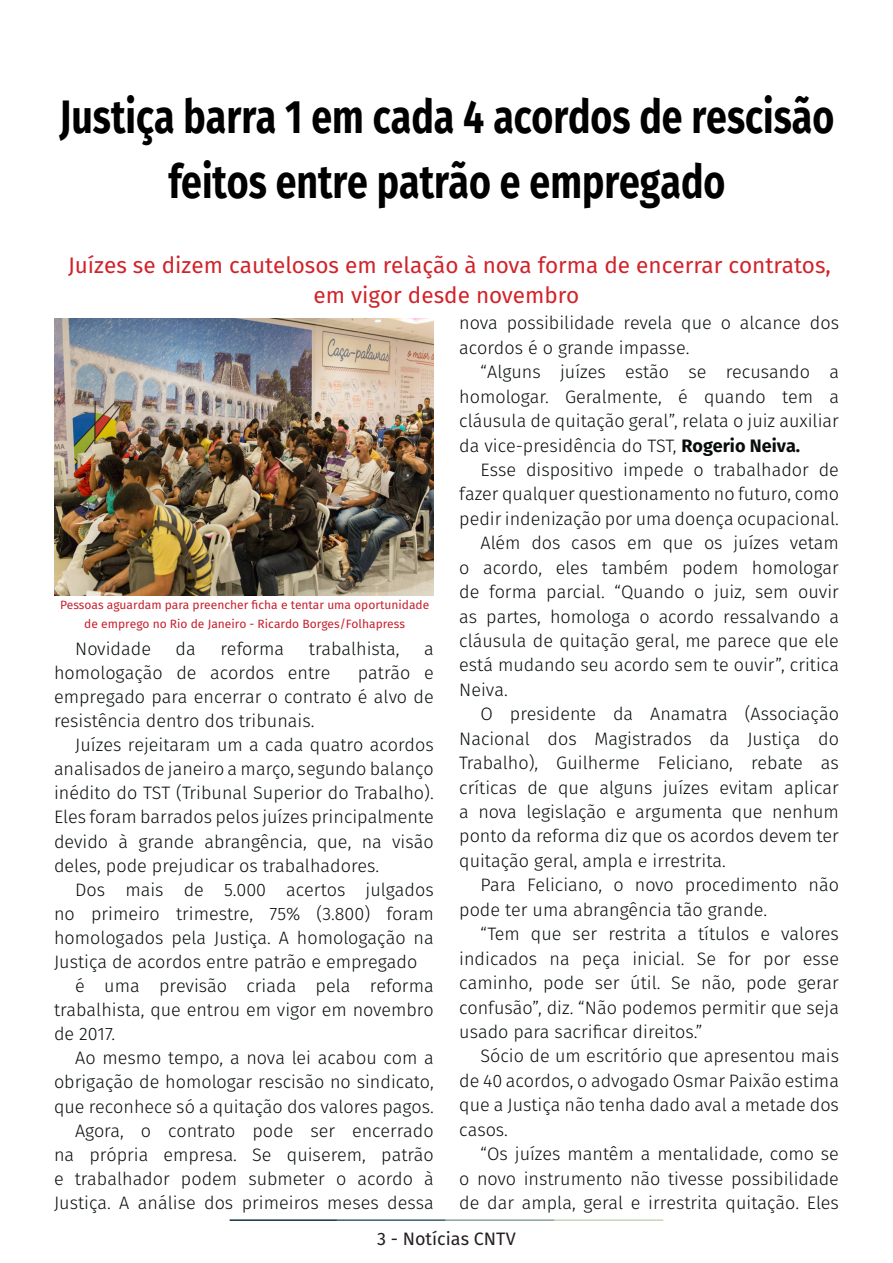
<style>
.page{position:relative;width:893px;height:1263px;background:#fff}
.page>*{position:absolute;margin:0;border:0;box-sizing:border-box;transform-origin:0 0}
.t1{font:700 46.8px/64.5px "Fira Sans";color:#000001;text-align:center;scale:.8 1}
.t2{font:22.5px/30px "Fira Sans";color:#d1232a;text-align:center}
.t3{font:300 18px/24.5px "Fira Sans";color:#080d0b;text-align:justify}
.t4{font:18px "Fira Sans";color:#231f20}
.t5{font:12px/19.5px "Fira Sans";color:#c6202d;text-align:center}
.s1{font-weight:700}
</style>
<div class="page">
<hr style="left:230px;top:1219px;width:107px;height:2px;background:#0e323f">
<hr style="left:337px;top:1219px;width:109px;height:2px;background:#3a5f6d">
<hr style="left:446px;top:1219px;width:109px;height:2px;background:#87a59a">
<hr style="left:555px;top:1219px;width:108px;height:2px;background:#c6d5b7">
<img style="left:54px;top:319px;width:379px;height:276px">
<p class="t1" style="left:60px;top:82px;width:970px">Justiça barra 1 em cada 4 acordos de rescisão feitos entre patrão e empregado</p>
<p class="t2" style="left:68px;top:250px;width:764px">Juízes se dizem cautelosos em relação à nova forma de encerrar contratos, em vigor desde novembro</p>
<p class="t3" style="left:459px;top:311px;width:381px">nova possibilidade revela que o alcance dos acordos é o grande impasse.</p>
<p class="t3" style="left:459px;top:360px;width:381px;text-indent:21px">“Alguns juízes estão se recusando a homologar. Geralmente, é quando tem a cláusula de quitação geral”, relata o juiz auxiliar da vice-presidência do TST, <span class="s1">Rogerio Neiva.</span></p>
<p class="t3" style="left:459px;top:457px;width:381px;text-indent:21px">Esse dispositivo impede o trabalhador de fazer qualquer questionamento no futuro, como pedir indenização por uma doença ocupacional.</p>
<p class="t3" style="left:459px;top:531px;width:381px;text-indent:21px">Além dos casos em que os juízes vetam o acordo, eles também podem homologar de forma parcial. “Quando o juiz, sem ouvir as partes, homologa o acordo ressalvando a cláusula de quitação geral, me parece que ele está mudando seu acordo sem te ouvir”, critica Neiva.</p>
<p class="t3" style="left:459px;top:702px;width:381px;text-indent:21px">O presidente da Anamatra (Associação Nacional dos Magistrados da Justiça do Trabalho), Guilherme Feliciano, rebate as críticas de que alguns juízes evitam aplicar a nova legislação e argumenta que nenhum ponto da reforma diz que os acordos devem ter quitação geral, ampla e irrestrita.</p>
<p class="t3" style="left:459px;top:873px;width:381px;text-indent:21px">Para Feliciano, o novo procedimento não pode ter uma abrangência tão grande.</p>
<p class="t3" style="left:459px;top:922px;width:381px;text-indent:21px">“Tem que ser restrita a títulos e valores indicados na peça inicial. Se for por esse caminho, pode ser útil. Se não, pode gerar confusão”, diz. “Não podemos permitir que seja usado para sacrificar direitos.”</p>
<p class="t3" style="left:459px;top:1044px;width:381px;text-indent:21px">Sócio de um escritório que apresentou mais de 40 acordos, o advogado Osmar Paixão estima que a Justiça não tenha dado aval a metade dos casos.</p>
<p class="t3" style="left:459px;top:1141px;width:381px;text-indent:21px">“Os juízes mantêm a mentalidade, como se o novo instrumento não tivesse possibilidade de dar ampla, geral e irrestrita quitação. Eles</p>
<p class="t5" style="left:60px;top:594px;width:371px">Pessoas aguardam para preencher ficha e tentar uma oportunidade de emprego no Rio de Janeiro - Ricardo Borges/Folhapress</p>
<p class="t3" style="left:75px;top:636px;width:77px">Novidade</p>
<p class="t3" style="left:176px;top:636px;width:22px">da</p>
<p class="t3" style="left:220px;top:636px;width:65px">reforma</p>
<p class="t3" style="left:309px;top:636px;width:92px">trabalhista,</p>
<p class="t3" style="left:424px;top:636px;width:11px">a</p>
<p class="t3" style="left:54px;top:660px;width:278px">homologação de acordos entre</p>
<p class="t3" style="left:54px;top:660px;width:381px;text-indent:304px">patrão e empregado para encerrar o contrato é alvo de resistência dentro dos tribunais.</p>
<p class="t3" style="left:54px;top:733px;width:381px;text-indent:21px">Juízes rejeitaram um a cada quatro acordos analisados de janeiro a março, segundo balanço inédito do TST (Tribunal Superior do Trabalho).<br>Eles foram barrados pelos juízes principalmente devido à grande abrangência, que, na visão deles, pode prejudicar os trabalhadores.</p>
<p class="t3" style="left:54px;top:877px;width:381px;text-indent:21px">Dos mais de 5.000 acertos julgados no primeiro trimestre, 75% (3.800) foram homologados pela Justiça. A homologação na Justiça de acordos entre patrão e empregado</p>
<p class="t3" style="left:54px;top:974px;width:381px;text-indent:21px">é uma previsão criada pela reforma trabalhista, que entrou em vigor em novembro de 2017.</p>
<p class="t3" style="left:54px;top:1046px;width:381px;text-indent:21px">Ao mesmo tempo, a nova lei acabou com a obrigação de homologar rescisão no sindicato, que reconhece só a quitação dos valores pagos.</p>
<p class="t3" style="left:54px;top:1118px;width:381px;text-indent:21px">Agora, o contrato pode ser encerrado na própria empresa. Se quiserem, patrão e trabalhador podem submeter o acordo à Justiça. A análise dos primeiros meses dessa</p>
<p class="t4" style="left:377px;top:1225px;width:140px">3 - Notícias CNTV</p>
</div>
